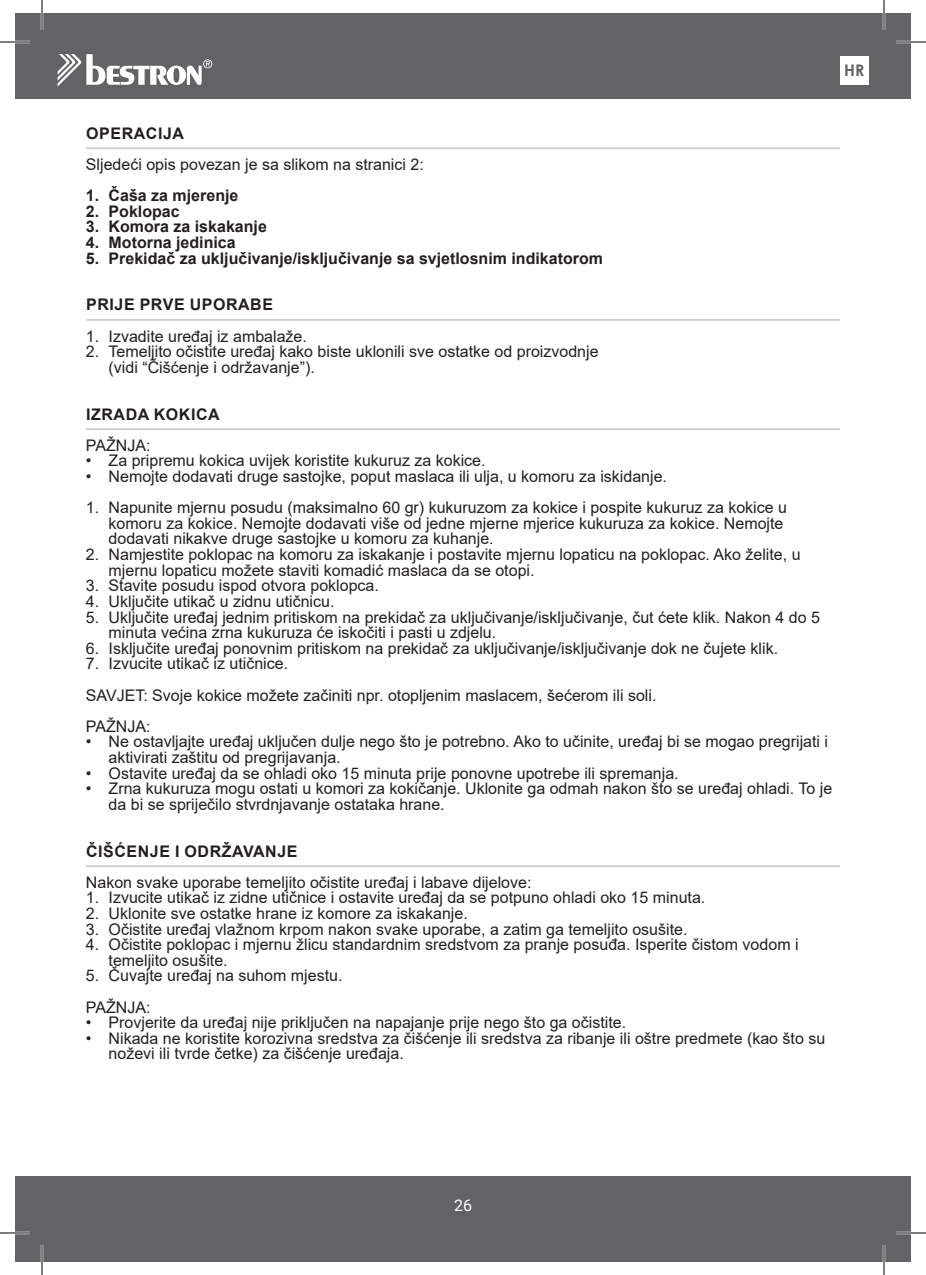
<style>
.page{position:relative;width:926px;height:1275px;background:#fff}
.page>*{position:absolute;margin:0;border:0;box-sizing:border-box;transform-origin:0 0}
.t1{font:16px/15.6px "Arial";color:#231f20}
.t2{font:700 16px "Arial";color:#231f20}
.t3{font:700 16px "Arial";letter-spacing:.035em;color:#231f20}
.t4{font:700 16px "Century Gothic";color:#636366}
.t5{font:16px "Roboto";color:#fff}
</style>
<div class="page">
<div style="left:15px;top:14px;width:896px;height:85px;background:#636366"></div>
<div style="left:15px;top:1176px;width:896px;height:85px;background:#636366"></div>
<svg style="left:58px;top:54px;width:154px;height:32px"></svg>
<div style="left:840px;top:56px;width:28px;height:29px;background:#fff"></div>
<hr style="left:86px;top:147px;width:754px;height:2px;background:#d1d2d4">
<hr style="left:86px;top:319px;width:754px;height:2px;background:#d1d2d4">
<hr style="left:86px;top:428px;width:754px;height:2px;background:#d1d2d4">
<hr style="left:86px;top:865px;width:754px;height:2px;background:#d1d2d4">
<hr style="left:0;top:41px;width:30px;height:2px;background:#fff">
<hr style="left:896px;top:41px;width:30px;height:2px;background:#fff">
<hr style="left:0;top:1231px;width:30px;height:3px;background:#fff">
<hr style="left:896px;top:1231px;width:30px;height:3px;background:#fff">
<hr style="left:41px;top:0;width:2px;height:30px;background:#fff">
<hr style="left:41px;top:1245px;width:2px;height:30px;background:#fff">
<hr style="left:883px;top:0;width:2px;height:30px;background:#fff">
<hr style="left:883px;top:1245px;width:2px;height:30px;background:#fff">
<hr style="left:0;top:42px;width:30px;height:1px;background:#000">
<hr style="left:896px;top:42px;width:30px;height:1px;background:#000">
<hr style="left:0;top:1232px;width:30px;height:1px;background:#000">
<hr style="left:896px;top:1232px;width:30px;height:1px;background:#000">
<hr style="left:42px;top:0;width:1px;height:30px;background:#000">
<hr style="left:42px;top:1245px;width:1px;height:30px;background:#000">
<hr style="left:884px;top:0;width:1px;height:30px;background:#000">
<hr style="left:884px;top:1245px;width:1px;height:30px;background:#000">
<p class="t4" style="left:844px;top:58px;width:22px">HR</p>
<p class="t3" style="left:86px;top:122px;width:99px">OPERACIJA</p>
<p class="t1" style="left:86px;top:156px;width:339px">Sljedeći opis povezan je sa slikom na stranici 2:</p>
<p class="t2" style="left:86px;top:184px;width:154px">1. Čaša za mjerenje</p>
<p class="t2" style="left:86px;top:200px;width:95px">2. Poklopac</p>
<p class="t2" style="left:86px;top:215px;width:182px">3. Komora za iskakanje</p>
<p class="t2" style="left:86px;top:231px;width:151px">4. Motorna jedinica</p>
<p class="t2" style="left:86px;top:247px;width:519px">5. Prekidač za uključivanje/isključivanje sa svjetlosnim indikatorom</p>
<p class="t3" style="left:86px;top:293px;width:188px">PRIJE PRVE UPORABE</p>
<p class="t1" style="left:86px;top:328px;width:222px">1. Izvadite uređaj iz ambalaže.</p>
<p class="t1" style="left:109px;top:344px;width:491px;text-indent:-23px">2. Temeljito očistite uređaj kako biste uklonili sve ostatke od proizvodnje (vidi “Čišćenje i održavanje”).</p>
<p class="t3" style="left:86px;top:403px;width:135px">IZRADA KOKICA</p>
<p class="t1" style="left:86px;top:437px;width:66px">PAŽNJA:</p>
<p class="t1" style="left:86px;top:453px;width:401px">• Za pripremu kokica uvijek koristite kukuruz za kokice.</p>
<p class="t1" style="left:86px;top:468px;width:583px">• Nemojte dodavati druge sastojke, poput maslaca ili ulja, u komoru za iskidanje.</p>
<p class="t1" style="left:109px;top:500px;width:680px;text-indent:-23px">1. Napunite mjernu posudu (maksimalno 60 gr) kukuruzom za kokice i pospite kukuruz za kokice u komoru za kokice. Nemojte dodavati više od jedne mjerne mjerice kukuruza za kokice. Nemojte dodavati nikakve druge sastojke u komoru za kuhanje.</p>
<p class="t1" style="left:109px;top:546px;width:693px;text-indent:-23px">2. Namjestite poklopac na komoru za iskakanje i postavite mjernu lopaticu na poklopac. Ako želite, u mjernu lopaticu možete staviti komadić maslaca da se otopi.</p>
<p class="t1" style="left:86px;top:578px;width:295px">3. Stavite posudu ispod otvora poklopca.</p>
<p class="t1" style="left:86px;top:593px;width:250px">4. Uključite utikač u zidnu utičnicu.</p>
<p class="t1" style="left:109px;top:609px;width:713px;text-indent:-23px">5. Uključite uređaj jednim pritiskom na prekidač za uključivanje/isključivanje, čut ćete klik. Nakon 4 do 5 minuta većina zrna kukuruza će iskočiti i pasti u zdjelu.</p>
<p class="t1" style="left:86px;top:640px;width:694px">6. Isključite uređaj ponovnim pritiskom na prekidač za uključivanje/isključivanje dok ne čujete klik.</p>
<p class="t1" style="left:86px;top:648px;width:572px;line-height:31.2px">7. Izvucite utikač iz utičnice.<br>SAVJET: Svoje kokice možete začiniti npr. otopljenim maslacem, šećerom ili soli.<br>PAŽNJA:</p>
<p class="t1" style="left:109px;top:734px;width:721px;text-indent:-23px">• Ne ostavljajte uređaj uključen dulje nego što je potrebno. Ako to učinite, uređaj bi se mogao pregrijati i aktivirati zaštitu od pregrijavanja.</p>
<p class="t1" style="left:86px;top:765px;width:594px">• Ostavite uređaj da se ohladi oko 15 minuta prije ponovne upotrebe ili spremanja.</p>
<p class="t1" style="left:109px;top:780px;width:725px;text-indent:-23px">• Zrna kukuruza mogu ostati u komori za kokičanje. Uklonite ga odmah nakon što se uređaj ohladi. To je da bi se spriječilo stvrdnjavanje ostataka hrane.</p>
<p class="t3" style="left:86px;top:839px;width:213px">ČIŠĆENJE I ODRŽAVANJE</p>
<p class="t1" style="left:86px;top:874px;width:447px">Nakon svake uporabe temeljito očistite uređaj i labave dijelove:</p>
<p class="t1" style="left:86px;top:890px;width:621px">1. Izvucite utikač iz zidne utičnice i ostavite uređaj da se potpuno ohladi oko 15 minuta.</p>
<p class="t1" style="left:86px;top:905px;width:383px">2. Uklonite sve ostatke hrane iz komore za iskakanje.</p>
<p class="t1" style="left:86px;top:921px;width:603px">3. Očistite uređaj vlažnom krpom nakon svake uporabe, a zatim ga temeljito osušite.</p>
<p class="t1" style="left:109px;top:936px;width:692px;text-indent:-23px">4. Očistite poklopac i mjernu žlicu standardnim sredstvom za pranje posuđa. Isperite čistom vodom i temeljito osušite.</p>
<p class="t1" style="left:86px;top:960px;width:258px;line-height:31.2px">5. Čuvajte uređaj na suhom mjestu.<br>PAŽNJA:</p>
<p class="t1" style="left:86px;top:1014px;width:542px">• Provjerite da uređaj nije priključen na napajanje prije nego što ga očistite.</p>
<p class="t1" style="left:109px;top:1030px;width:718px;text-indent:-23px">• Nikada ne koristite korozivna sredstva za čišćenje ili sredstva za ribanje ili oštre predmete (kao što su noževi ili tvrde četke) za čišćenje uređaja.</p>
<p class="t5" style="left:454px;top:1193px;width:19px">26</p>
</div>
